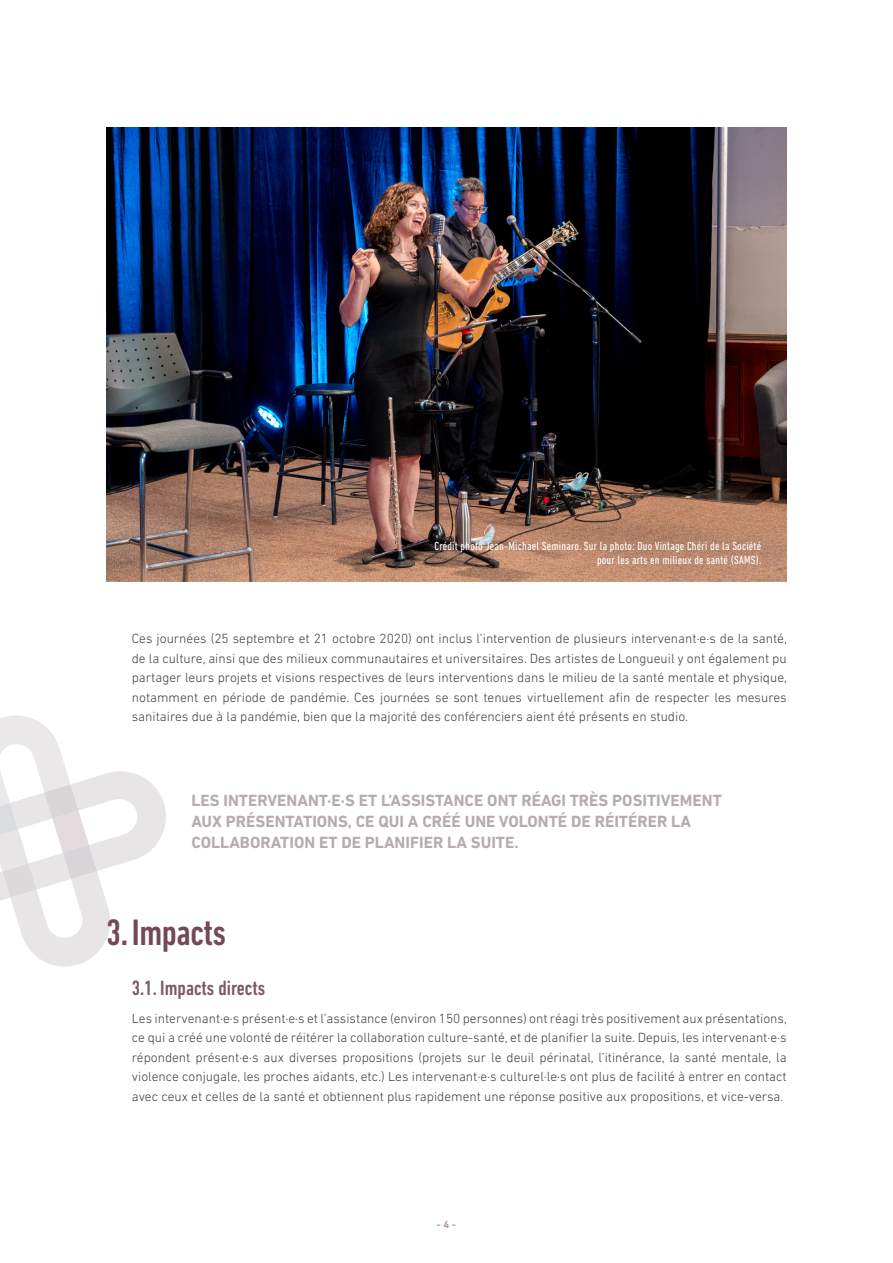
<style>
.page{position:relative;width:893px;height:1263px;background:#fff}
.page>*{position:absolute;margin:0;border:0;box-sizing:border-box;transform-origin:0 0}
.TITULAR_1{font:500 condensed 37.5px "DIN Next LT Pro";letter-spacing:-.01em;color:#734958}
.Titular_1_1{font:500 condensed 21px "DIN Next LT Pro";color:#7c5765}
.DESTACATS{font:700 16.5px/21px "DIN Next LT Pro";color:#b5acae}
.Text_Base{font:300 13.5px/19.5px "DIN Next LT Pro";color:#3e3e3f;text-align:justify}
.Titular_1_1-2{font:condensed 12px/13.5px "DIN Next LT Pro";letter-spacing:.02em;color:#fff;text-align:right}
.num_pg{font:700 10.5px "DIN Next LT Pro";color:#b19aa2}
</style>
<div class="page">
<svg style="left:0;top:715px;width:166px;height:252px"></svg>
<img style="left:106px;top:128px;width:681px;height:454px">
<p class="Titular_1_1-2" style="left:435px;top:539px;width:328px">Crédit photo Jean-Michael Seminaro. Sur la photo: Duo Vintage Chéri de la Société pour les arts en milieux de santé (SAMS).</p>
<p class="Text_Base" style="left:132px;top:629px;width:657px">Ces journées (25 septembre et 21 octobre 2020) ont inclus l’intervention de plusieurs intervenant·e·s de la santé, de la culture, ainsi que des milieux communautaires et universitaires. Des artistes de Longueuil y ont également pu partager leurs projets et visions respectives de leurs interventions dans le milieu de la santé mentale et physique, notamment en période de pandémie. Ces journées se sont tenues virtuellement afin de respecter les mesures sanitaires due à la pandémie, bien que la majorité des conférenciers aient été présents en studio.</p>
<p class="DESTACATS" style="left:191px;top:790px;width:532px">LES INTERVENANT·E·S ET L’ASSISTANCE ONT RÉAGI TRÈS POSITIVEMENT<br>AUX PRÉSENTATIONS, CE QUI A CRÉÉ UNE VOLONTÉ DE RÉITÉRER LA<br>COLLABORATION ET DE PLANIFIER LA SUITE.</p>
<p class="TITULAR_1" style="left:106px;top:911px;width:121px">3.Impacts</p>
<p class="Titular_1_1" style="left:132px;top:975px;width:135px">3.1. Impacts directs</p>
<p class="Text_Base" style="left:132px;top:1008px;width:657px">Les intervenant·e·s présent·e·s et l’assistance (environ 150 personnes) ont réagi très positivement aux présentations, ce qui a créé une volonté de réitérer la collaboration culture-santé, et de planifier la suite. Depuis, les intervenant·e·s répondent présent·e·s aux diverses propositions (projets sur le deuil périnatal, l’itinérance, la santé mentale, la violence conjugale, les proches aidants, etc.) Les intervenant·e·s culturel·le·s ont plus de facilité à entrer en contact avec ceux et celles de la santé et obtiennent plus rapidement une réponse positive aux propositions, et vice-versa.</p>
<p class="num_pg" style="left:437px;top:1218px;width:21px">- 4 -</p>
</div>
